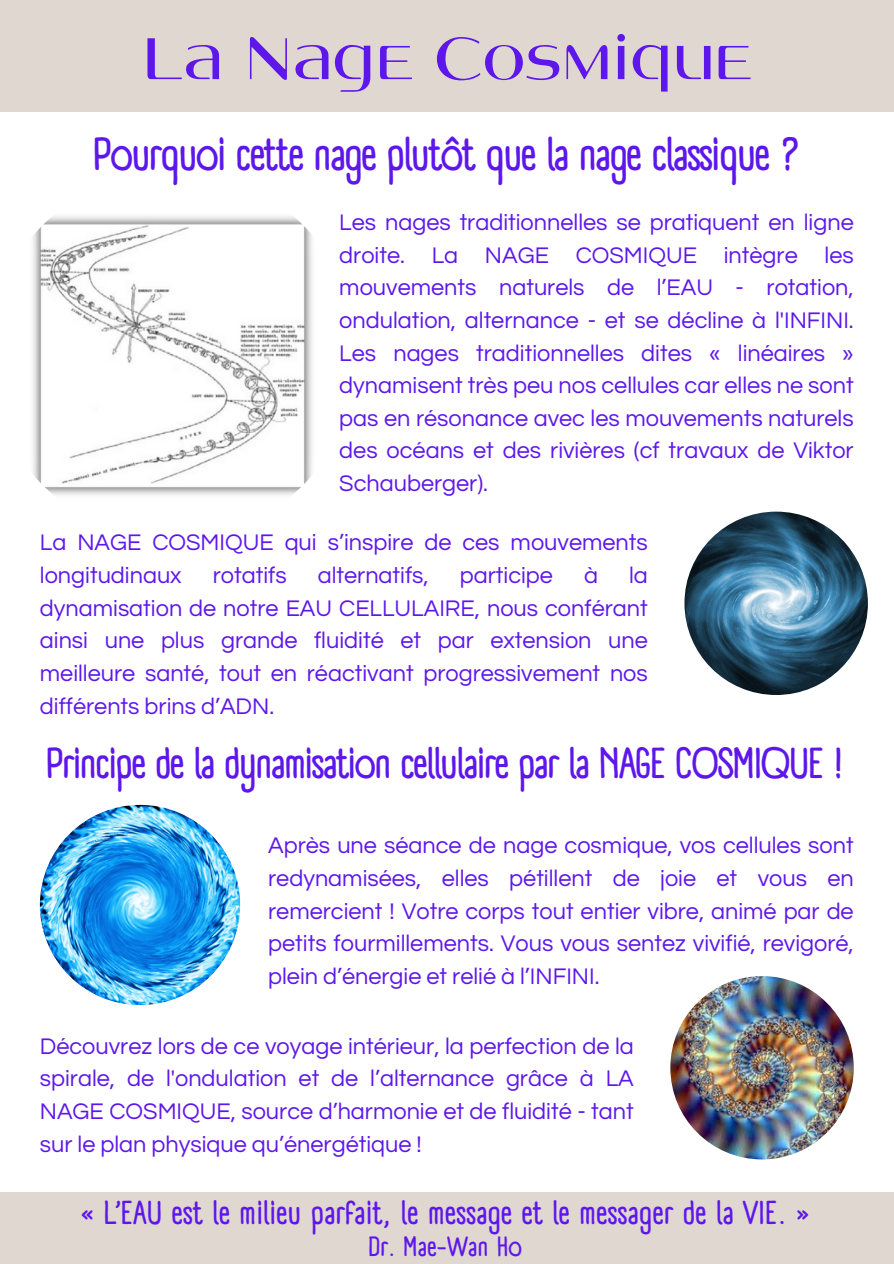
<style>
.page{position:relative;width:894px;height:1264px;background:#fff}
.page>*{position:absolute;margin:0;border:0;box-sizing:border-box;transform-origin:0 0}
.t1{font:63.75px "Angelica";color:#5e17eb}
.t2{font:700 45.45px "A Day Without Sun Text";letter-spacing:-.04em;color:#5e17eb}
.t3{font:700 42.45px "A Day Without Sun Text";letter-spacing:-.04em;color:#5e17eb}
.t4{font:700 32.4px "A Day Without Sun Text";color:#5e17eb}
.t5{font:700 27.15px "A Day Without Sun Text";color:#5e17eb}
.t6{font:23.4px/32.7px "Questrial";color:#5e17eb;text-align:justify}
</style>
<div class="page">
<img style="left:670px;top:976px;width:183px;height:183px;border-radius:50%">
<img style="left:684px;top:511px;width:183px;height:184px;border-radius:50%">
<img style="left:40px;top:804px;width:200px;height:201px;border-radius:50%">
<img style="left:33px;top:216px;width:279px;height:279px">
<div style="left:0;top:1191px;width:893px;height:72px;background:#e0d7d1"></div>
<div style="left:0;top:0;width:893px;height:112px;background:#e0d7d1"></div>
<h1 class="t1" style="left:141px;top:33px;width:612px">La Nage Cosmique</h1>
<h2 class="t2" style="left:93px;top:126px;width:709px">Pourquoi cette nage plutôt que la nage classique ?</h2>
<p class="t6" style="left:339px;top:206px;width:516px">Les nages traditionnelles se pratiquent en ligne droite. La NAGE COSMIQUE intègre les mouvements naturels de l’EAU - rotation, ondulation, alternance - et se décline à l'INFINI.<br>Les nages traditionnelles dites « linéaires » dynamisent très peu nos cellules car elles ne sont pas en résonance avec les mouvements naturels des océans et des rivières (cf travaux de Viktor Schauberger).</p>
<p class="t6" style="left:40px;top:527px;width:609px">La NAGE COSMIQUE qui s’inspire de ces mouvements longitudinaux</p>
<p class="t6" style="left:213px;top:559px;width:75px">rotatifs</p>
<p class="t6" style="left:317px;top:559px;width:112px">alternatifs,</p>
<p class="t6" style="left:459px;top:559px;width:95px">participe</p>
<p class="t6" style="left:584px;top:559px;width:15px">à</p>
<p class="t6" style="left:40px;top:559px;width:609px;text-indent:589px">la dynamisation de notre EAU CELLULAIRE, nous conférant ainsi une plus grande fluidité et par extension une meilleure santé, tout en réactivant progressivement nos différents brins d’ADN.</p>
<h3 class="t3" style="left:46px;top:737px;width:799px">Principe de la dynamisation cellulaire par la NAGE COSMIQUE !</h3>
<p class="t6" style="left:268px;top:829px;width:587px">Après une séance de nage cosmique, vos cellules sont redynamisées, elles pétillent de joie et vous en remercient ! Votre corps tout entier vibre, animé par de petits fourmillements. Vous vous sentez vivifié, revigoré, plein d’énergie et relié à l’INFINI.</p>
<p class="t6" style="left:40px;top:1030px;width:595px">Découvrez lors de ce voyage intérieur, la perfection de la spirale, de l'ondulation et de l’alternance grâce à LA NAGE COSMIQUE, source d’harmonie et de fluidité - tant sur le plan physique qu’énergétique !</p>
<h3 class="t4" style="left:80px;top:1192px;width:731px">« L’EAU est le milieu parfait, le message et le messager de la VIE. »</h3>
<p class="t5" style="left:368px;top:1230px;width:156px">Dr. Mae-Wan Ho</p>
</div>
